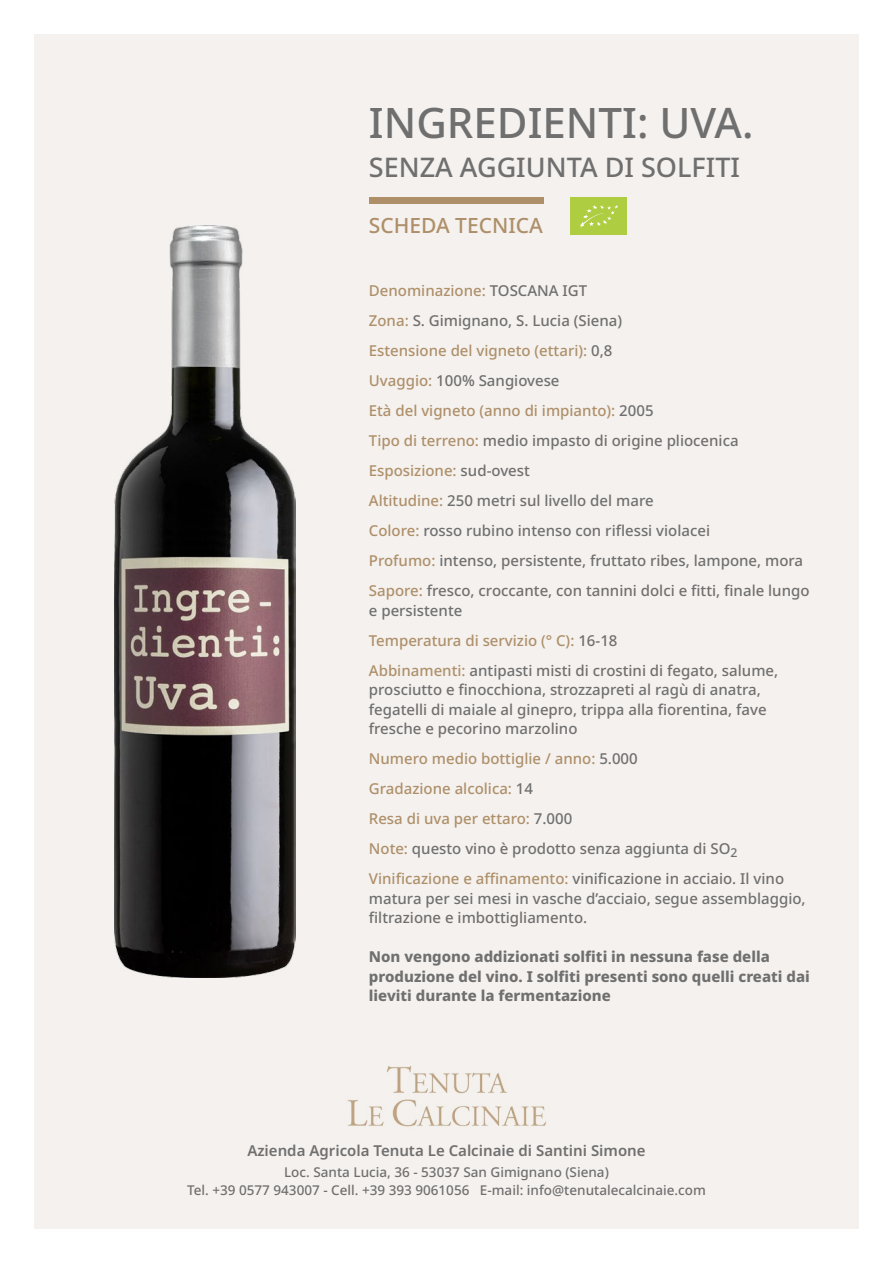
<style>
.page{position:relative;width:893px;height:1263px;background:#fff}
.page>*{position:absolute;margin:0;border:0;box-sizing:border-box;transform-origin:0 0}
.t1{font:500 42px "Noto Sans";color:#706f6f}
.t2{font:500 27px "Noto Sans";color:#706f6f}
.t3{font:500 21px "Noto Sans";color:#ae8f69}
.t4{font:500 15px/30px "Noto Sans";color:#706f6f}
.t5{font:500 15px/30px "Noto Sans";color:#ae8f69}
.t6{font:800 15px/19.5px "Noto Sans";color:#706f6f}
.t7{font:600 15px "Noto Sans";color:#706f6f}
.t8{font:500 13.5px/18px "Noto Sans";color:#706f6f;text-align:center}
.s1{color:#ae8f69}
.s2{color:#706f6f}
</style>
<div class="page">
<div style="left:34px;top:34px;width:825px;height:1195px;background:#f4f1ee"></div>
<img style="left:114px;top:225px;width:182px;height:752px">
<div style="left:369px;top:198px;width:174px;height:6px;background:#ae8f69"></div>
<div style="left:570px;top:198px;width:56px;height:37px;background:#afcd40"></div>
<svg style="left:580px;top:205px;width:38px;height:23px"></svg>
<img style="left:347px;top:1066px;width:199px;height:61px">
<h1 class="t1" style="left:369px;top:94px;width:386px">INGREDIENTI: UVA.</h1>
<h2 class="t2" style="left:369px;top:149px;width:373px">SENZA AGGIUNTA DI SOLFITI</h2>
<h3 class="t3" style="left:369px;top:211px;width:175px">SCHEDA TECNICA</h3>
<p class="t4" style="left:369px;top:276px;width:442px"><span class="s1">Denominazione:</span> TOSCANA IGT<br><span class="s1">Zona:</span> S. Gimignano, S. Lucia (Siena)<br><span class="s1">Estensione del vigneto (ettari):</span> 0,8<br><span class="s1">Uvaggio:</span> 100% Sangiovese<br><span class="s1">Età del vigneto (anno di impianto):</span> 2005<br><span class="s1">Tipo di terreno:</span> medio impasto di origine pliocenica <span class="s1">Esposizione:</span> sud-ovest<br><span class="s1">Altitudine:</span> 250 metri sul livello del mare<br><span class="s1">Colore:</span> rosso rubino intenso con riflessi violacei<br><span class="s1">Profumo:</span> intenso, persistente, fruttato ribes, lampone, mora <span class="s1">Sapore:</span> fresco, croccante, con tannini dolci e fitti, finale lungo</p>
<p class="t4" style="left:369px;top:596px;width:411px">e persistente<br><span class="s1">Temperatura di servizio (° C):</span> 16-18<br><span class="s1">Abbinamenti:</span> antipasti misti di crostini di fegato, salume,</p>
<p class="t4" style="left:369px;top:680px;width:399px;line-height:19.5px">prosciutto e finocchiona, strozzapreti al ragù di anatra, fegatelli di maiale al ginepro, trippa alla fiorentina, fave fresche e pecorino marzolino</p>
<p class="t5" style="left:369px;top:744px;width:417px">Numero medio bottiglie / anno: <span class="s2">5.000<br></span>Gradazione alcolica: <span class="s2">14<br></span>Resa di uva per ettaro: <span class="s2">7.000<br></span>Note: <span class="s2">questo vino è prodotto senza aggiunta di SO</span><sub>2<br></sub>Vinificazione e affinamento: <span class="s2">vinificazione in acciaio. Il vino</span></p>
<p class="t4" style="left:369px;top:889px;width:438px;line-height:19.5px">matura per sei mesi in vasche d’acciaio, segue assemblaggio, filtrazione e imbottigliamento.</p>
<p class="t6" style="left:369px;top:947px;width:443px">Non vengono addizionati solfiti in nessuna fase della produzione del vino. I solfiti presenti sono quelli creati dai lieviti durante la fermentazione</p>
<p class="t7" style="left:247px;top:1140px;width:400px">Azienda Agricola Tenuta Le Calcinaie di Santini Simone</p>
<p class="t8" style="left:187px;top:1163px;width:520px">Loc. Santa Lucia, 36 - 53037 San Gimignano (Siena)<br>Tel. +39 0577 943007 - Cell. +39 393 9061056 E-mail: info@tenutalecalcinaie.com</p>
</div>
